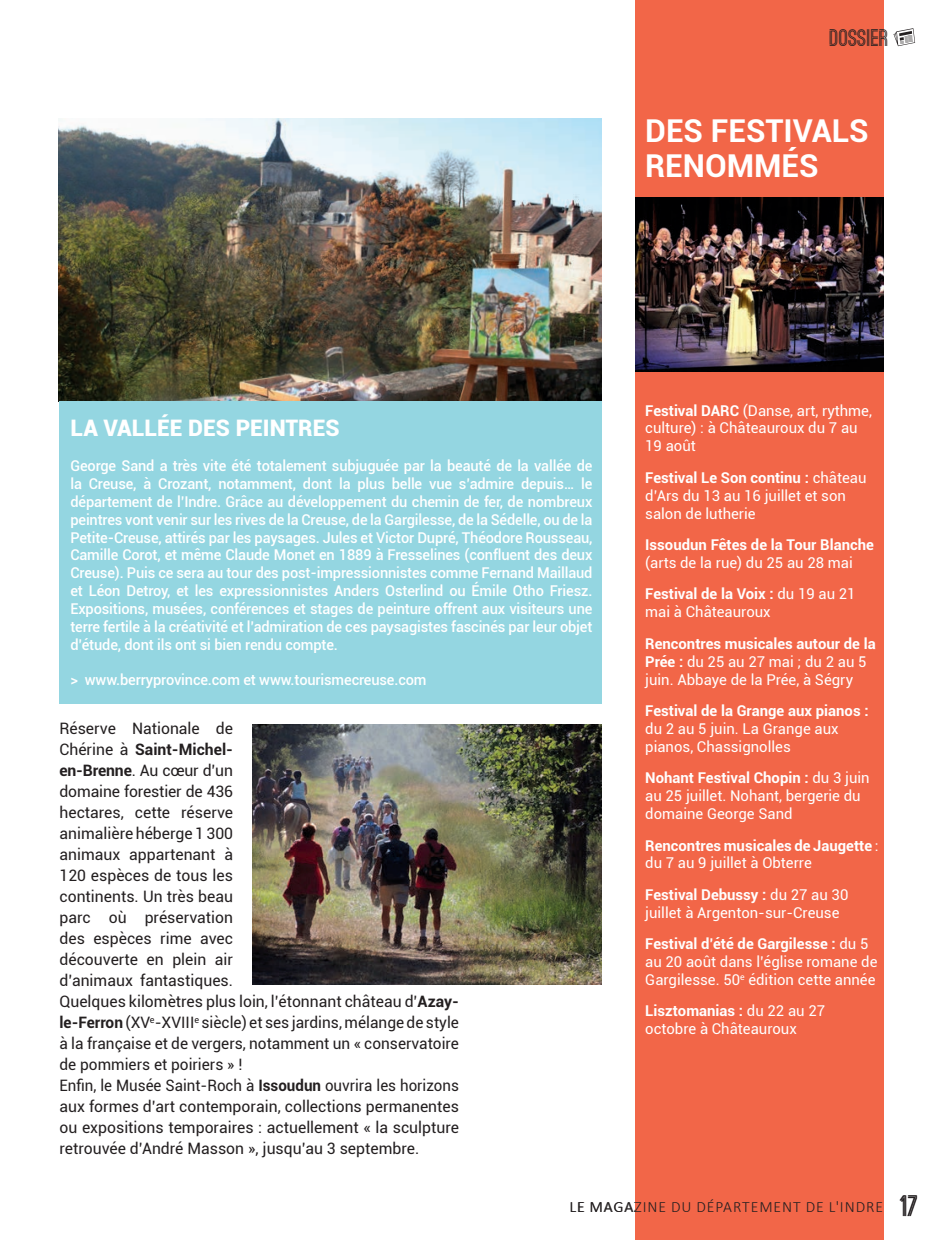
<style>
.page{position:relative;width:943px;height:1240px;background:#fff}
.page>*{position:absolute;margin:0;border:0;box-sizing:border-box;transform-origin:0 0}
.t1{font:700 31.5px/35px "Roboto";color:#fff}
.t2{font:900 22.75px "Roboto";color:#fff}
.t3{font:700 22.75px "Ostrich Sans";color:#231f20}
.t4{font:15.75px/21px "Roboto";color:#231f20}
.t5{font:300 15.75px "Calibri";letter-spacing:.06em;color:#231f20}
.t6{font:500 14.88px/17.8px "Roboto";letter-spacing:-.01em;color:#fff;text-align:justify}
.t7{font:14.88px/17.8px "Roboto";color:#fff}
.t8{font:700 14.88px/17.8px "Roboto";color:#fff}
.s1{font-weight:700}
.s2{font-weight:400}
.s3{font-family:"Ostrich Sans";font-weight:700;font-size:28px}
</style>
<div class="page">
<div style="left:635px;top:0;width:248px;height:1239px;background:#f26648"></div>
<img style="left:635px;top:198px;width:248px;height:173px">
<svg style="left:893px;top:28px;width:21px;height:18px"></svg>
<img style="left:59px;top:118px;width:542px;height:283px">
<div style="left:59px;top:401px;width:542px;height:303px;background:#94d6e1"></div>
<img style="left:253px;top:724px;width:348px;height:260px">
<h2 class="t3" style="left:829px;top:29px;width:60px">DOSSIER</h2>
<h1 class="t1" style="left:645px;top:112px;width:225px">DES FESTIVALS<br>RENOMMÉS</h1>
<h2 class="t2" style="left:70px;top:411px;width:271px">LA VALLÉE DES PEINTRES</h2>
<p class="t6" style="left:70px;top:456px;width:523px">George Sand a très vite été totalement subjuguée par la beauté de la vallée de la Creuse, à Crozant, notamment, dont la plus belle vue s’admire depuis… le département de l’Indre. Grâce au développement du chemin de fer, de nombreux peintres vont venir sur les rives de la Creuse, de la Gargilesse, de la Sédelle, ou de la Petite-Creuse, attirés par les paysages. Jules et Victor Dupré, Théodore Rousseau, Camille Corot, et même Claude Monet en 1889 à Fresselines (confluent des deux Creuse). Puis ce sera au tour des post-impressionnistes comme Fernand Maillaud et Léon Detroy, et les expressionnistes Anders Osterlind ou Émile Otho Friesz.<br>Expositions, musées, conférences et stages de peinture offrent aux visiteurs une terre fertile à la créativité et l’admiration de ces paysagistes fascinés par leur objet d’étude, dont ils ont si bien rendu compte.</p>
<p class="t6" style="left:70px;top:670px;width:357px">&gt; www.berryprovince.com et www.tourismecreuse.com</p>
<p class="t4" style="left:59px;top:717px;width:401px">Réserve Nationale de<br>Chérine à <span class="s1">Saint-Michel-<br>en-Brenne</span>. Au cœur d’un<br>domaine forestier de 436<br>hectares, cette réserve<br>animalière héberge 1 300<br>animaux appartenant à<br>120 espèces de tous les<br>continents. Un très beau<br>parc où préservation<br>des espèces rime avec<br>découverte en plein air<br>d’animaux fantastiques.<br>Quelques kilomètres plus loin, l’étonnant château d’<span class="s1">Azay&shy;le-Ferron</span> (XV<sup>e</sup>-XVIII<sup>e</sup> siècle) et ses jardins, mélange de style à la française et de vergers, notamment un « conservatoire de pommiers et poiriers » !<br>Enfin, le Musée Saint-Roch à <span class="s1">Issoudun</span> ouvrira les horizons aux formes d’art contemporain, collections permanentes ou expositions temporaires : actuellement « la sculpture retrouvée d’André Masson », jusqu’au 3 septembre.</p>
<p class="t7" style="left:645px;top:401px;width:228px"><span class="s1">Festival DARC</span> (Danse, art, rythme, culture) : à Châteauroux du 7 au<br>19 août</p>
<p class="t7" style="left:645px;top:468px;width:223px"><span class="s1">Festival Le Son continu :</span> château d’Ars du 13 au 16 juillet et son salon de lutherie</p>
<p class="t8" style="left:645px;top:535px;width:230px">Issoudun Fêtes de la Tour Blanche</p>
<p class="t7" style="left:645px;top:546px;width:212px;line-height:31.5px">(arts de la rue) du 25 au 28 mai<br><span class="s1">Festival de la Voix :</span> du 19 au 21</p>
<p class="t7" style="left:645px;top:602px;width:127px">mai à Châteauroux</p>
<p class="t7" style="left:645px;top:634px;width:232px"><span class="s1">Rencontres musicales autour de la<br>Prée :</span> du 25 au 27 mai ; du 2 au 5 juin. Abbaye de la Prée, à Ségry</p>
<p class="t8" style="left:645px;top:701px;width:225px">Festival de la Grange aux pianos :</p>
<p class="t7" style="left:645px;top:719px;width:195px">du 2 au 5 juin. La Grange aux pianos, Chassignolles</p>
<p class="t7" style="left:645px;top:768px;width:226px"><span class="s1">Nohant Festival Chopin :</span> du 3 juin au 25 juillet. Nohant, bergerie du domaine George Sand</p>
<p class="t8" style="left:645px;top:835px;width:235px">Rencontres musicales de Jaugette <span class="s2">: du 7 au 9 juillet à Obterre</span></p>
<p class="t7" style="left:645px;top:885px;width:205px"><span class="s1">Festival Debussy :</span> du 27 au 30 juillet à Argenton-sur-Creuse</p>
<p class="t7" style="left:645px;top:934px;width:234px"><span class="s1">Festival d’été de Gargilesse :</span> du 5 au 20 août dans l’église romane de<br>Gargilesse. 50<sup>e</sup> édition cette année</p>
<p class="t7" style="left:645px;top:1001px;width:181px"><span class="s1">Lisztomanias :</span> du 22 au 27 octobre à Châteauroux</p>
<p class="t5" style="left:570px;top:1197px;width:350px">LE MAGAZINE DU DÉPARTEMENT DE L'INDRE <span class="s3">17</span></p>
</div>
